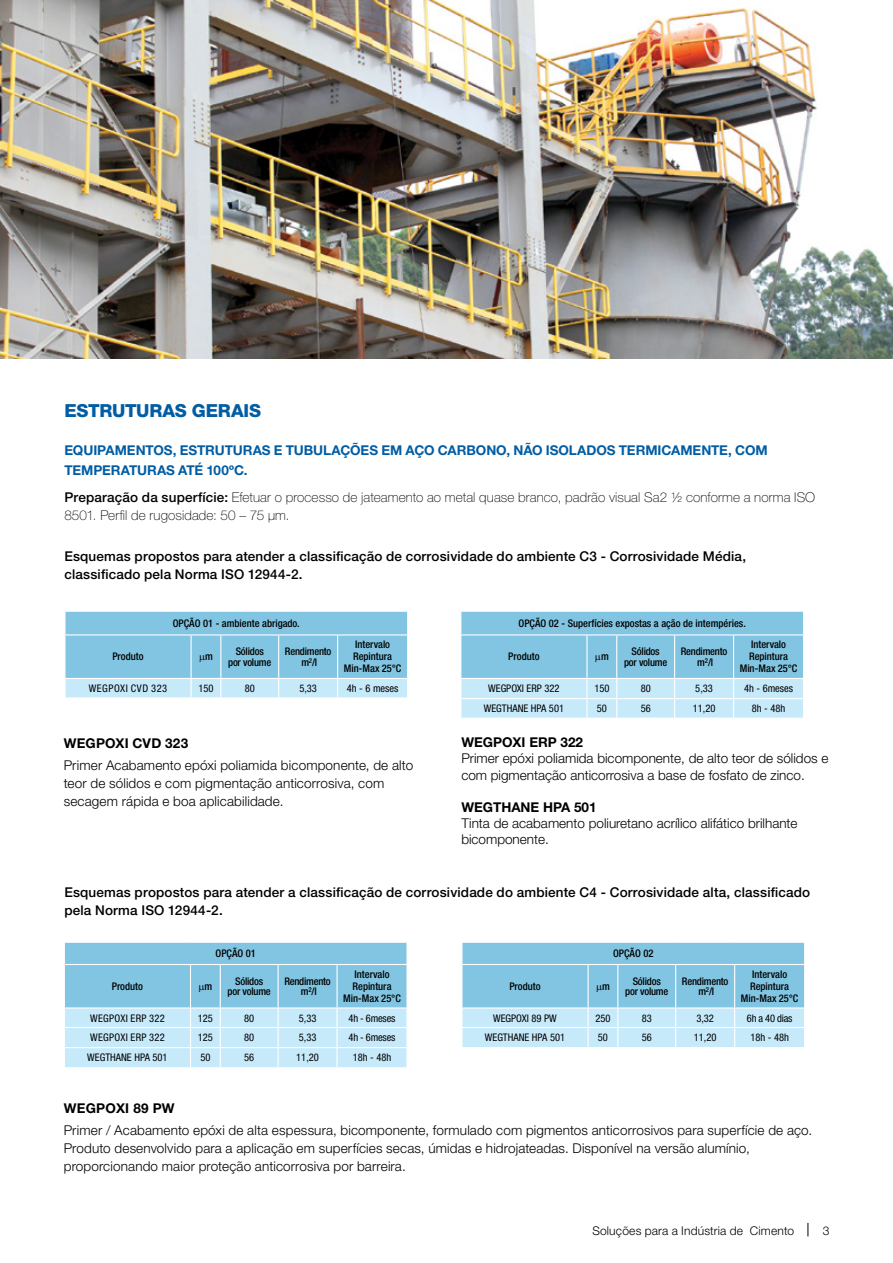
<style>
.page{position:relative;width:893px;height:1263px;background:#fff}
.page>*{position:absolute;margin:0;border:0;box-sizing:border-box;transform-origin:0 0}
.t1{font:800 18px "Helvetica Neue LT Pro";letter-spacing:-.01em;color:#005da4}
.t2{font:300 13.5px/18px "Helvetica Neue LT Pro";letter-spacing:.01em;color:#000}
.t3{font:500 13.5px/18px "Helvetica Neue LT Pro";letter-spacing:.01em;color:#000}
.t4{font:100 13.5px/18px "Helvetica Neue LT Pro";letter-spacing:.01em;color:#000}
.t5{font:700 13.5px "Helvetica Neue LT Pro";letter-spacing:-.005em;color:#005da4}
.t6{font:700 13.5px "Helvetica Neue LT Pro";color:#000}
.t7{font:300 12px "Helvetica Neue LT Pro";letter-spacing:.015em;color:#000}
.t8{font:500 condensed 10.5px/10.6px "Helvetica Neue LT Pro";letter-spacing:-.005em;color:#000;text-align:center}
.t9{font:condensed 10.5px "Helvetica Neue LT Pro";color:#000}
.t10{font:condensed 10.5px "Helvetica Neue LT Pro";letter-spacing:.03em;color:#000}
.t11{font:condensed 10.5px "Helvetica Neue LT Pro";letter-spacing:.055em;color:#000}
.s1{font-weight:500}
</style>
<div class="page">
<img style="left:0;top:0;width:893px;height:359px">
<svg style="left:807px;top:1223px;width:1px;height:13px"></svg>
<svg style="left:64px;top:942px;width:343px;height:126px;background:#a7d8ee"></svg>
<svg style="left:462px;top:942px;width:343px;height:105px;background:#a0d5ec"></svg>
<svg style="left:65px;top:611px;width:343px;height:87px;background:#97d0e8"></svg>
<svg style="left:461px;top:611px;width:343px;height:107px;background:#a0d4ec"></svg>
<h1 class="t1" style="left:64px;top:400px;width:198px">ESTRUTURAS GERAIS</h1>
<p class="t5" style="left:64px;top:442px;width:39px">EQUIPAMENTO</p>
<p class="t5" style="left:164px;top:442px;width:285px">S, ESTRUTURAS E TUBULAÇÕES EM AÇO CARBONO</p>
<p class="t5" style="left:506px;top:442px;width:63px">, NÃO ISOLA</p>
<p class="t5" style="left:586px;top:442px;width:43px">DOS TERMICAMENTE</p>
<p class="t5" style="left:728px;top:442px;width:19px">, COM</p>
<p class="t5" style="left:64px;top:461px;width:11px">TEMPERAT</p>
<p class="t5" style="left:137px;top:461px;width:112px">URAS ATÉ 100ºC.</p>
<p class="t4" style="left:64px;top:488px;width:752px"><span class="s1">Preparação da superfície:</span> Efetuar o processo de jateamento ao metal quase branco, padrão visual Sa2 ½ conforme a norma ISO<br>8501. Perfil de rugosidade: 50 – 75 µm.</p>
<p class="t3" style="left:64px;top:547px;width:683px">Esquemas propostos para atender a classificação de corrosividade do ambiente C3 - Corrosividade Média, classificado pela Norma ISO 12944-2.</p>
<p class="t8" style="left:173px;top:618px;width:129px">OPÇÃO 01 - ambiente abrigado.</p>
<p class="t8" style="left:112px;top:651px;width:33px">Produto</p>
<p class="t8" style="left:205px;top:651px;width:9px">m</p>
<p class="t8" style="left:228px;top:646px;width:45px">Sólidos por volume</p>
<p class="t8" style="left:285px;top:646px;width:48px">Rendimento m<sup>2</sup>/l</p>
<p class="t8" style="left:344px;top:639px;width:59px;line-height:12px">Intervalo<br>Repintura<br>Min-Max 25°C</p>
<p class="t11" style="left:89px;top:682px;width:80px">WEGPOXI CVD 323</p>
<p class="t9" style="left:198px;top:682px;width:17px">150</p>
<p class="t9" style="left:245px;top:682px;width:12px">80</p>
<p class="t9" style="left:299px;top:682px;width:19px">5,33</p>
<p class="t9" style="left:347px;top:682px;width:53px">4h - 6 meses</p>
<p class="t6" style="left:64px;top:735px;width:126px">WEGPOXI CVD 323</p>
<p class="t2" style="left:64px;top:756px;width:351px">Primer Acabamento epóxi poliamida bicomponente, de alto teor de sólidos e com pigmentação anticorrosiva, com secagem rápida e boa aplicabilidade.</p>
<p class="t8" style="left:519px;top:618px;width:229px">OPÇÃO 02 - Superfícies expostas a ação de intempéries.</p>
<p class="t8" style="left:508px;top:651px;width:33px">Produto</p>
<p class="t8" style="left:601px;top:651px;width:9px">m</p>
<p class="t8" style="left:624px;top:646px;width:45px">Sólidos por volume</p>
<p class="t8" style="left:681px;top:646px;width:48px">Rendimento m<sup>2</sup>/l</p>
<p class="t8" style="left:740px;top:639px;width:59px;line-height:12px">Intervalo<br>Repintura<br>Min-Max 25°C</p>
<p class="t9" style="left:488px;top:682px;width:73px">WEGPOXI ERP 322</p>
<p class="t9" style="left:594px;top:682px;width:17px">150</p>
<p class="t9" style="left:641px;top:682px;width:12px">80</p>
<p class="t9" style="left:695px;top:682px;width:19px">5,33</p>
<p class="t9" style="left:744px;top:682px;width:51px">4h - 6meses</p>
<p class="t9" style="left:484px;top:702px;width:82px">WEGTHANE HPA 501</p>
<p class="t9" style="left:597px;top:702px;width:12px">50</p>
<p class="t9" style="left:641px;top:702px;width:12px">56</p>
<p class="t9" style="left:693px;top:702px;width:24px">11,20</p>
<p class="t9" style="left:752px;top:702px;width:35px">8h - 48h</p>
<p class="t6" style="left:461px;top:734px;width:123px">WEGPOXI ERP 322</p>
<p class="t2" style="left:461px;top:750px;width:369px;line-height:16.2px">Primer epóxi poliamida bicomponente, de alto teor de sólidos e com pigmentação anticorrosiva a base de fosfato de zinco.</p>
<p class="t6" style="left:461px;top:799px;width:137px">WEGTHANE HPA 501</p>
<p class="t2" style="left:461px;top:815px;width:338px;line-height:16.2px">Tinta de acabamento poliuretano acrílico alifático brilhante bicomponente.</p>
<p class="t3" style="left:64px;top:883px;width:747px">Esquemas propostos para atender a classificação de corrosividade do ambiente C4 - Corrosividade alta, classificado pela Norma ISO 12944-2.</p>
<p class="t8" style="left:215px;top:948px;width:42px">OPÇÃO 01</p>
<p class="t8" style="left:112px;top:981px;width:33px">Produto</p>
<p class="t8" style="left:205px;top:981px;width:9px">m</p>
<p class="t8" style="left:228px;top:975px;width:45px">Sólidos por volume</p>
<p class="t8" style="left:284px;top:975px;width:48px">Rendimento m<sup>2</sup>/l</p>
<p class="t8" style="left:343px;top:968px;width:59px;line-height:12px">Intervalo<br>Repintura<br>Min-Max 25°C</p>
<p class="t10" style="left:90px;top:1011px;width:76px">WEGPOXI ERP 322</p>
<p class="t9" style="left:198px;top:1011px;width:17px">125</p>
<p class="t9" style="left:244px;top:1011px;width:12px">80</p>
<p class="t9" style="left:299px;top:1011px;width:19px">5,33</p>
<p class="t9" style="left:349px;top:1011px;width:48px">4h - 6meses</p>
<p class="t10" style="left:90px;top:1031px;width:76px">WEGPOXI ERP 322</p>
<p class="t9" style="left:198px;top:1031px;width:17px">125</p>
<p class="t9" style="left:244px;top:1031px;width:12px">80</p>
<p class="t9" style="left:299px;top:1031px;width:19px">5,33</p>
<p class="t9" style="left:349px;top:1031px;width:48px">4h - 6meses</p>
<p class="t9" style="left:87px;top:1051px;width:82px">WEGTHANE HPA 501</p>
<p class="t9" style="left:200px;top:1051px;width:12px">50</p>
<p class="t9" style="left:244px;top:1051px;width:12px">56</p>
<p class="t9" style="left:296px;top:1051px;width:24px">11,20</p>
<p class="t9" style="left:353px;top:1051px;width:40px">18h - 48h</p>
<p class="t8" style="left:613px;top:948px;width:42px">OPÇÃO 02</p>
<p class="t8" style="left:509px;top:981px;width:33px">Produto</p>
<p class="t8" style="left:602px;top:981px;width:9px">m</p>
<p class="t8" style="left:625px;top:975px;width:45px">Sólidos por volume</p>
<p class="t8" style="left:682px;top:975px;width:48px">Rendimento m<sup>2</sup>/l</p>
<p class="t8" style="left:741px;top:968px;width:59px;line-height:12px">Intervalo<br>Repintura<br>Min-Max 25°C</p>
<p class="t9" style="left:493px;top:1011px;width:65px">WEGPOXI 89 PW</p>
<p class="t9" style="left:595px;top:1011px;width:17px">250</p>
<p class="t9" style="left:642px;top:1011px;width:12px">83</p>
<p class="t9" style="left:696px;top:1011px;width:19px">3,32</p>
<p class="t9" style="left:747px;top:1011px;width:47px">6h a 40 dias</p>
<p class="t9" style="left:485px;top:1031px;width:82px">WEGTHANE HPA 501</p>
<p class="t9" style="left:598px;top:1031px;width:12px">50</p>
<p class="t9" style="left:642px;top:1031px;width:12px">56</p>
<p class="t9" style="left:694px;top:1031px;width:24px">11,20</p>
<p class="t9" style="left:750px;top:1031px;width:40px">18h - 48h</p>
<p class="t6" style="left:64px;top:1100px;width:112px">WEGPOXI 89 PW</p>
<p class="t2" style="left:64px;top:1121px;width:750px">Primer / Acabamento epóxi de alta espessura, bicomponente, formulado com pigmentos anticorrosivos para superfície de aço.<br>Produto desenvolvido para a aplicação em superfícies secas, úmidas e hidrojateadas. Disponível na versão alumínio, proporcionando maior proteção anticorrosiva por barreira.</p>
<p class="t7" style="left:592px;top:1223px;width:203px">Soluções para a Indústria de Cimento</p>
<p class="t7" style="left:823px;top:1224px;width:8px">3</p>
</div>
